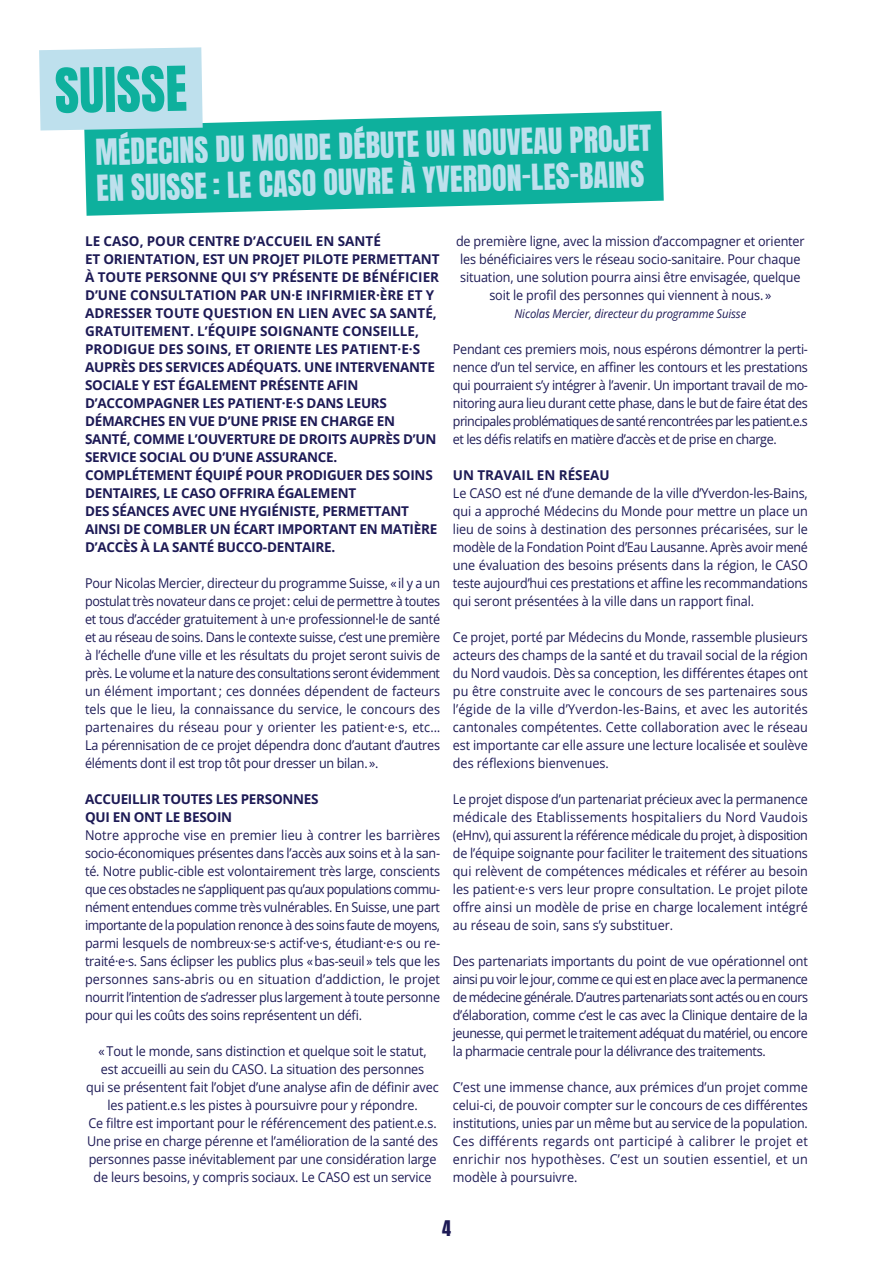
<style>
.page{position:relative;width:893px;height:1263px;background:#fff}
.page>*{position:absolute;margin:0;border:0;box-sizing:border-box;transform-origin:0 0}
.t1{font:52.5px "Anton";color:#0eb09d}
.t2{font:30px/36px "Anton";color:#bee0ed}
.t3{font:18px "Anton";color:#1d1a55}
.t4{font:13.5px/18px "Open Sans";letter-spacing:-.01em;color:#1d1a55;text-align:justify;scale:.93 1}
.t5{font:700 13.5px/18px "Open Sans";letter-spacing:-.02em;color:#1d1a55}
.t6{font:700 13.5px "Open Sans";color:#1d1a55}
.t7{font:italic 12px "Open Sans";letter-spacing:-.01em;color:#1d1a55;scale:.93 1}
</style>
<div class="page">
<svg style="left:84px;top:111px;width:580px;height:105px;fill:#0eb09d"></svg>
<div style="left:39px;top:47px;width:164px;height:83px;background:#bee0ed"></div>
<h1 class="t1" style="left:54px;top:64px;width:134px;rotate:-1deg">SUISSE</h1>
<h2 class="t2" style="left:95px;top:135px;width:557px;rotate:-1deg">MÉDECINS DU MONDE DÉBUTE UN NOUVEAU PROJET<br>EN SUISSE : LE CASO OUVRE À YVERDON-LES-BAINS</h2>
<p class="t5" style="left:85px;top:232px;width:356px">LE CASO, POUR CENTRE D’ACCUEIL EN SANTÉ<br>ET ORIENTATION, EST UN PROJET PILOTE PERMETTANT À TOUTE PERSONNE QUI S’Y PRÉSENTE DE BÉNÉFICIER D’UNE CONSULTATION PAR UN·E INFIRMIER·ÈRE ET Y ADRESSER TOUTE QUESTION EN LIEN AVEC SA SANTÉ, GRATUITEMENT. L’ÉQUIPE SOIGNANTE CONSEILLE, PRODIGUE DES SOINS, ET ORIENTE LES PATIENT·E·S AUPRÈS DES SERVICES ADÉQUATS. UNE INTERVENANTE SOCIALE Y EST ÉGALEMENT PRÉSENTE AFIN D’ACCOMPAGNER LES PATIENT·E·S DANS LEURS DÉMARCHES EN VUE D’UNE PRISE EN CHARGE EN SANTÉ, COMME L’OUVERTURE DE DROITS AUPRÈS D’UN SERVICE SOCIAL OU D’UNE ASSURANCE.<br>COMPLÉTEMENT ÉQUIPÉ POUR PRODIGUER DES SOINS DENTAIRES, LE CASO OFFRIRA ÉGALEMENT<br>DES SÉANCES AVEC UNE HYGIÉNISTE, PERMETTANT AINSI DE COMBLER UN ÉCART IMPORTANT EN MATIÈRE D’ACCÈS À LA SANTÉ BUCCO-DENTAIRE.</p>
<p class="t4" style="left:85px;top:574px;width:383px">Pour Nicolas Mercier, directeur du programme Suisse, « il y a un postulat très novateur dans ce projet : celui de permettre à toutes et tous d’accéder gratuitement à un·e professionnel·le de santé et au réseau de soins. Dans le contexte suisse, c’est une première à l’échelle d’une ville et les résultats du projet seront suivis de près. Le volume et la nature des consultations seront évidemment un élément important ; ces données dépendent de facteurs tels que le lieu, la connaissance du service, le concours des partenaires du réseau pour y orienter les patient·e·s, etc… La pérennisation de ce projet dépendra donc d’autant d’autres éléments dont il est trop tôt pour dresser un bilan. ».</p>
<p class="t5" style="left:85px;top:790px;width:235px">ACCUEILLIR TOUTES LES PERSONNES<br>QUI EN ONT LE BESOIN</p>
<p class="t4" style="left:85px;top:826px;width:383px">Notre approche vise en premier lieu à contrer les barrières socio-économiques présentes dans l’accès aux soins et à la san&shy;té. Notre public-cible est volontairement très large, conscients que ces obstacles ne s’appliquent pas qu’aux populations commu&shy;nément entendues comme très vulnérables. En Suisse, une part importante de la population renonce à des soins faute de moyens, parmi lesquels de nombreux·se·s actif·ve·s, étudiant·e·s ou re&shy;traité·e·s. Sans éclipser les publics plus « bas-seuil » tels que les personnes sans-abris ou en situation d’addiction, le projet nourrit l’intention de s’adresser plus largement à toute personne pour qui les coûts des soins représentent un défi.</p>
<p class="t4" style="left:86px;top:1042px;width:381px;text-align:center">« Tout le monde, sans distinction et quelque soit le statut,<br>est accueilli au sein du CASO. La situation des personnes<br>qui se présentent fait l’objet d’une analyse afin de définir avec les patient.e.s les pistes à poursuivre pour y répondre.<br>Ce filtre est important pour le référencement des patient.e.s.<br>Une prise en charge pérenne et l’amélioration de la santé des personnes passe inévitablement par une considération large de leurs besoins, y compris sociaux. Le CASO est un service</p>
<p class="t4" style="left:456px;top:232px;width:376px;text-align:center">de première ligne, avec la mission d’accompagner et orienter les bénéficiaires vers le réseau socio-sanitaire. Pour chaque situation, une solution pourra ainsi être envisagée, quelque soit le profil des personnes qui viennent à nous. »</p>
<p class="t7" style="left:514px;top:305px;width:251px">Nicolas Mercier, directeur du programme Suisse</p>
<p class="t4" style="left:453px;top:340px;width:383px">Pendant ces premiers mois, nous espérons démontrer la perti&shy;nence d’un tel service, en affiner les contours et les prestations qui pourraient s’y intégrer à l’avenir. Un important travail de mo&shy;nitoring aura lieu durant cette phase, dans le but de faire état des principales problématiques de santé rencontrées par les patient.e.s et les défis relatifs en matière d’accès et de prise en charge.</p>
<p class="t6" style="left:453px;top:466px;width:158px">UN TRAVAIL EN RÉSEAU</p>
<p class="t4" style="left:453px;top:484px;width:383px">Le CASO est né d’une demande de la ville d’Yverdon-les-Bains, qui a approché Médecins du Monde pour mettre un place un lieu de soins à destination des personnes précarisées, sur le modèle de la Fondation Point d’Eau Lausanne. Après avoir mené une évaluation des besoins présents dans la région, le CASO teste aujourd’hui ces prestations et affine les recommandations qui seront présentées à la ville dans un rapport final.</p>
<p class="t4" style="left:453px;top:628px;width:383px">Ce projet, porté par Médecins du Monde, rassemble plusieurs acteurs des champs de la santé et du travail social de la région du Nord vaudois. Dès sa conception, les différentes étapes ont pu être construite avec le concours de ses partenaires sous l’égide de la ville d’Yverdon-les-Bains, et avec les autorités cantonales compétentes. Cette collaboration avec le réseau est importante car elle assure une lecture localisée et soulève des réflexions bienvenues.</p>
<p class="t4" style="left:453px;top:790px;width:383px">Le projet dispose d’un partenariat précieux avec la permanence médicale des Etablissements hospitaliers du Nord Vaudois (eHnv), qui assurent la référence médicale du projet, à disposition de l’équipe soignante pour faciliter le traitement des situations qui relèvent de compétences médicales et référer au besoin les patient·e·s vers leur propre consultation. Le projet pilote offre ainsi un modèle de prise en charge localement intégré au réseau de soin, sans s’y substituer.</p>
<p class="t4" style="left:453px;top:952px;width:383px">Des partenariats importants du point de vue opérationnel ont ainsi pu voir le jour, comme ce qui est en place avec la permanence de médecine générale. D’autres partenariats sont actés ou en cours d’élaboration, comme c’est le cas avec la Clinique dentaire de la jeunesse, qui permet le traitement adéquat du matériel, ou encore la pharmacie centrale pour la délivrance des traitements.</p>
<p class="t4" style="left:453px;top:1078px;width:383px">C’est une immense chance, aux prémices d’un projet comme celui-ci, de pouvoir compter sur le concours de ces différentes institutions, unies par un même but au service de la population.<br>Ces différents regards ont participé à calibrer le projet et enrichir nos hypothèses. C’est un soutien essentiel, et un modèle à poursuivre.</p>
<h3 class="t3" style="left:442px;top:1219px;width:10px">4</h3>
</div>
